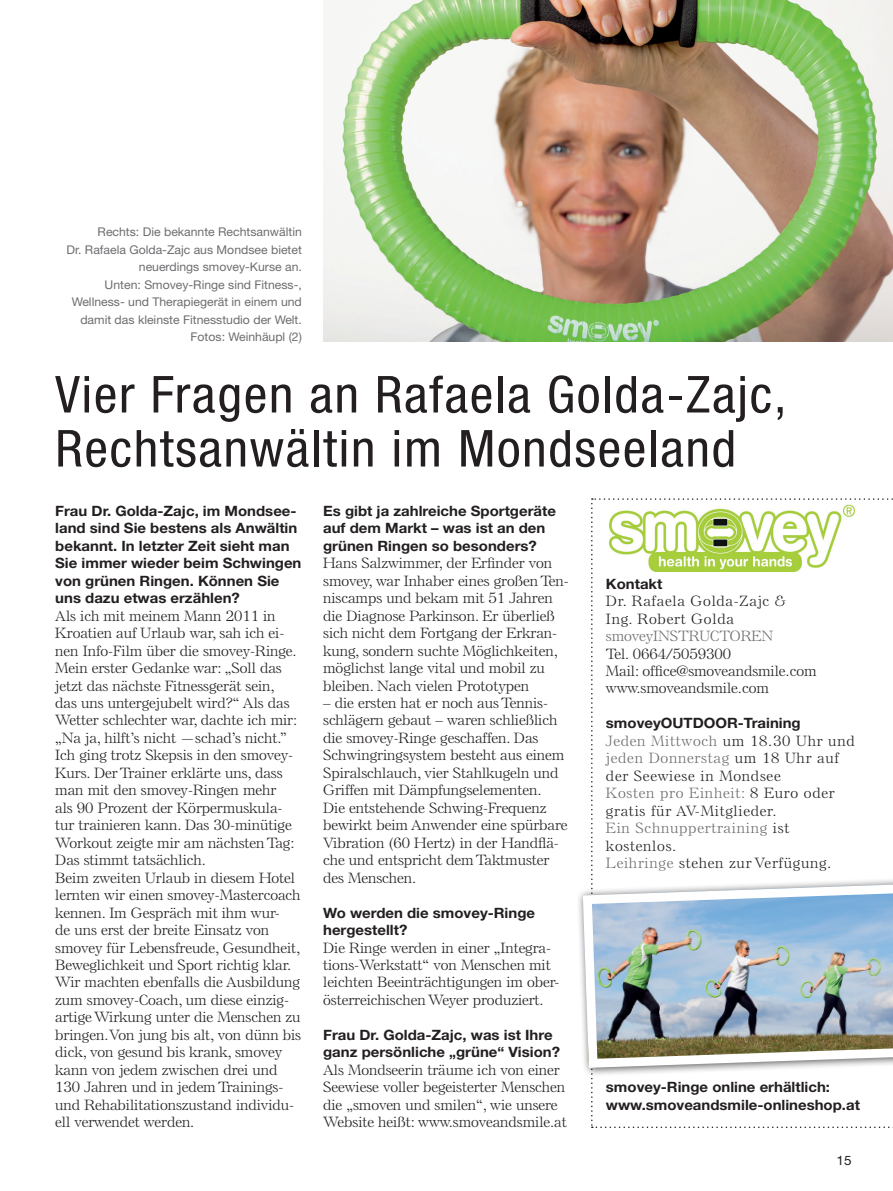
<style>
.page{position:relative;width:893px;height:1191px;background:#fff}
.page>*{position:absolute;margin:0;border:0;box-sizing:border-box;transform-origin:0 0}
.t1{font:condensed 51px/54px "Helvetica Neue LT Std";letter-spacing:.03em;color:#231f20;scale:1.04 1}
.t2{font:300 14.25px/17.4px "Else NPL Std";color:#231f20;scale:1.05 1}
.t3{font:700 14.25px/17.4px "Helvetica Neue LT Std";color:#231f20;scale:1.05 1}
.t4{font:300 14.25px/17.4px "Else NPL Std";letter-spacing:.05em;color:#231f20;scale:1.05 1}
.t5{font:300 14.25px "Else NPL Std";color:#6c6d70;scale:1.05 1}
.t6{font:12.9px "Helvetica Neue LT Std";color:#231f20;scale:1.04 1}
.t7{font:12px/17.4px "Helvetica Neue LT Std";color:#6c6d70;text-align:right}
.s1{color:#6c6d70}
</style>
<div class="page">
<img style="left:323px;top:0;width:570px;height:341px">
<svg style="left:591px;top:498px;width:302px;height:630px"></svg>
<div style="left:576px;top:877px;width:317px;height:200px;background:#231f20;opacity:.75"></div>
<img style="left:578px;top:879px;width:315px;height:193px">
<img style="left:609px;top:503px;width:247px;height:68px">
<p class="t7" style="left:67px;top:223px;width:237px">Rechts: Die bekannte Rechtsanwältin<br>Dr. Rafaela Golda-Zajc aus Mondsee bietet neuerdings smovey-Kurse an.<br>Unten: Smovey-Ringe sind Fitness-, Wellness- und Therapiegerät in einem und damit das kleinste Fitnesstudio der Welt.<br>Fotos: Weinhäupl (2)</p>
<h1 class="t1" style="left:55px;top:367px;width:705px">Vier Fragen an Rafaela Golda-Zajc,<br>Rechtsanwältin im Mondseeland</h1>
<p class="t3" style="left:323px;top:502px;width:223px">Es gibt ja zahlreiche Sportgeräte auf dem Markt – was ist an den grünen Ringen so besonders?</p>
<p class="t2" style="left:323px;top:554px;width:236px">Hans Salzwimmer, der Erfinder von smovey, war Inhaber eines großen Ten&shy;niscamps und bekam mit 51 Jahren die Diagnose Parkinson. Er überließ sich nicht dem Fortgang der Erkran&shy;kung, sondern suchte Möglichkeiten, möglichst lange vital und mobil zu bleiben. Nach vielen Prototypen</p>
<p class="t2" style="left:323px;top:694px;width:234px">– die ersten hat er noch aus Tennis&shy;schlägern gebaut – waren schließlich die smovey-Ringe geschaffen. Das Schwingringsystem besteht aus einem Spiralschlauch, vier Stahlkugeln und Griffen mit Dämpfungselementen.<br>Die entstehende Schwing-Frequenz bewirkt beim Anwender eine spürbare Vibration (60 Hertz) in der Handflä&shy;che und entspricht dem Taktmuster des Menschen.</p>
<p class="t3" style="left:323px;top:903px;width:203px">Wo werden die smovey-Ringe hergestellt?</p>
<p class="t2" style="left:323px;top:938px;width:227px">Die Ringe werden in einer „Integra&shy;tions-Werkstatt“ von Menschen mit leichten Beeinträchtigungen im ober&shy;österreichischen Weyer produziert.</p>
<p class="t3" style="left:323px;top:1025px;width:227px">Frau Dr. Golda-Zajc, was ist Ihre ganz persönliche „grüne“ Vision?</p>
<p class="t2" style="left:323px;top:1061px;width:233px">Als Mondseerin träume ich von einer Seewiese voller begeisterter Menschen die „smoven und smilen“, wie unsere Website heißt: www.smoveandsmile.at</p>
<p class="t3" style="left:55px;top:502px;width:236px">Frau Dr. Golda-Zajc, im Mondsee&shy;land sind Sie bestens als Anwältin bekannt. In letzter Zeit sieht man<br>Sie immer wieder beim Schwingen von grünen Ringen. Können Sie uns dazu etwas erzählen?</p>
<p class="t2" style="left:55px;top:607px;width:236px">Als ich mit meinem Mann 2011 in Kroatien auf Urlaub war, sah ich ei&shy;nen Info-Film über die smovey-Ringe.<br>Mein erster Gedanke war: „Soll das jetzt das nächste Fitnessgerät sein,<br>das uns untergejubelt wird?“ Als das Wetter schlechter war, dachte ich mir: „Na ja, hilft’s nicht —schad’s nicht.” Ich ging trotz Skepsis in den smovey-Kurs. Der Trainer erklärte uns, dass man mit den smovey-Ringen mehr<br>als 90 Prozent der Körpermuskula&shy;tur trainieren kann. Das 30-minütige Workout zeigte mir am nächsten Tag:<br>Das stimmt tatsächlich.<br>Beim zweiten Urlaub in diesem Hotel lernten wir einen smovey-Mastercoach kennen. Im Gespräch mit ihm wur-<br>de uns erst der breite Einsatz von smovey für Lebensfreude, Gesundheit, Beweglichkeit und Sport richtig klar.<br>Wir machten ebenfalls die Ausbildung zum smovey-Coach, um diese einzig&shy;artige Wirkung unter die Menschen zu bringen. Von jung bis alt, von dünn bis dick, von gesund bis krank, smovey kann von jedem zwischen drei und 130 Jahren und in jedem Trainings&shy;und Rehabilitationszustand individu&shy;ell verwendet werden.</p>
<p class="t3" style="left:606px;top:574px;width:55px">Kontakt</p>
<p class="t4" style="left:606px;top:592px;width:173px">Dr. Rafaela Golda-Zajc &amp;<br>Ing. Robert Golda</p>
<p class="t5" style="left:606px;top:627px;width:161px">smoveyINSTRUCTOREN</p>
<p class="t2" style="left:606px;top:645px;width:202px">Tel. 0664/5059300<br>Mail: office@smoveandsmile.com www.smoveandsmile.com</p>
<p class="t3" style="left:606px;top:714px;width:187px">smoveyOUTDOOR-Training</p>
<p class="t4" style="left:606px;top:732px;width:238px"><span class="s1">Jeden Mittwoch</span> um 18.30 Uhr und <span class="s1">jeden Donnerstag</span> um 18 Uhr auf der Seewiese in Mondsee<br><span class="s1">Kosten pro Einheit:</span> 8 Euro oder gratis für AV-Mitglieder.<br><span class="s1">Ein Schnuppertraining</span> ist kostenlos.<br><span class="s1">Leihringe</span> stehen zur Verfügung.</p>
<p class="t3" style="left:606px;top:1078px;width:243px">smovey-Ringe online erhältlich: www.smoveandsmile-onlineshop.at</p>
<p class="t6" style="left:837px;top:1152px;width:16px">15</p>
</div>
